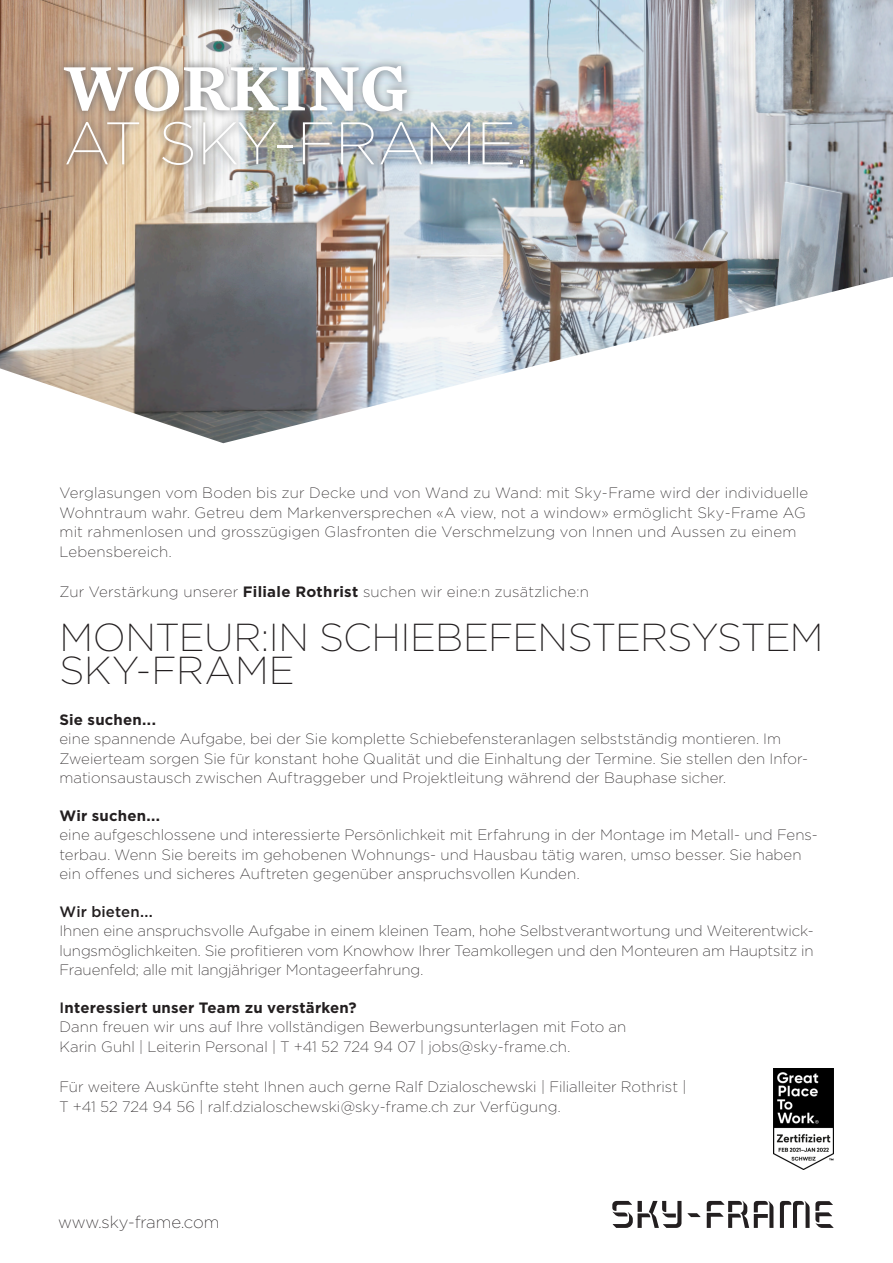
<style>
.page{position:relative;width:893px;height:1263px;background:#fff}
.page>*{position:absolute;margin:0;border:0;box-sizing:border-box;transform-origin:0 0}
.HEADLINE_Mercury{font:600 67.5px "Mercury Text G4";color:#fff}
.HEADLINE_Mercury-2{font:200 60px "Gotham";color:#fff}
.TEXT_Auschreibung{font:200 39px/33px "Gotham";letter-spacing:-.01em;color:#231f20}
.TEXT_Auflistung{font:200 16.8px "Gotham";letter-spacing:-.005em;color:#231f20}
.TEXT_Auschreibung-2{font:200 15px/19.5px "Gotham";letter-spacing:.005em;color:#231f20}
.s1{font-weight:700}
.s2{font-weight:500}
</style>
<div class="page">
<img style="left:0;top:0;width:893px;height:277px">
<svg style="left:0;top:277px;width:892px;height:167px"></svg>
<img style="left:774px;top:1068px;width:59px;height:101px">
<img style="left:55px;top:57px;width:477px;height:117px">
<svg style="left:612px;top:1201px;width:221px;height:27px"></svg>
<p class="HEADLINE_Mercury" style="left:64px;top:37px;width:346px">WORKING</p>
<p class="HEADLINE_Mercury-2" style="left:64px;top:106px;width:465px">AT SKY-FRAME.</p>
<p class="TEXT_Auschreibung-2" style="left:60px;top:483px;width:750px">Verglasungen vom Boden bis zur Decke und von Wand zu Wand: mit Sky-Frame wird der individuelle Wohntraum wahr. Getreu dem Markenversprechen «A view, not a window» ermöglicht Sky-Frame AG mit rahmenlosen und grosszügigen Glasfronten die Verschmelzung von Innen und Aussen zu einem Lebensbereich.</p>
<p class="TEXT_Auschreibung-2" style="left:60px;top:582px;width:531px">Zur Verstärkung unserer <span class="s1">Filiale Rothrist</span> suchen wir eine:n zusätzliche:n</p>
<p class="TEXT_Auschreibung" style="left:60px;top:620px;width:765px">MONTEUR:IN SCHIEBEFENSTERSYSTEM<br>SKY-FRAME</p>
<p class="TEXT_Auschreibung-2" style="left:60px;top:709px;width:750px"><span class="s1">Sie suchen...<br></span>eine spannende Aufgabe, bei der Sie komplette Schiebefensteranlagen selbstständig montieren. Im Zweierteam sorgen Sie für konstant hohe Qualität und die Einhaltung der Termine. Sie stellen den Infor&shy;mationsaustausch zwischen Auftraggeber und Projektleitung während der Bauphase sicher.</p>
<p class="TEXT_Auschreibung-2" style="left:60px;top:805px;width:760px"><span class="s1">Wir suchen...<br></span>eine aufgeschlossene und interessierte Persönlichkeit mit Erfahrung in der Montage im Metall- und Fens&shy;terbau. Wenn Sie bereits im gehobenen Wohnungs- und Hausbau tätig waren, umso besser. Sie haben ein offenes und sicheres Auftreten gegenüber anspruchsvollen Kunden.</p>
<p class="TEXT_Auschreibung-2" style="left:60px;top:901px;width:756px"><span class="s2">Wir bieten...<br></span>Ihnen eine anspruchsvolle Aufgabe in einem kleinen Team, hohe Selbstverantwortung und Weiterentwick&shy;lungsmöglichkeiten. Sie profitieren vom Knowhow Ihrer Teamkollegen und den Monteuren am Hauptsitz in Frauenfeld; alle mit langjähriger Montageerfahrung.</p>
<p class="TEXT_Auschreibung-2" style="left:60px;top:997px;width:568px"><span class="s2">I</span><span class="s1">nteressiert unser Team zu verstärken?<br></span>Dann freuen wir uns auf Ihre vollständigen Bewerbungsunterlagen mit Foto an<br>Karin Guhl | Leiterin Personal | T +41 52 724 94 07 | jobs@sky-frame.ch.</p>
<p class="TEXT_Auschreibung-2" style="left:60px;top:1077px;width:628px">Für weitere Auskünfte steht Ihnen auch gerne Ralf Dzialoschewski | Filialleiter Rothrist |<br>T +41 52 724 94 56 | ralf.dzialoschewski@sky-frame.ch zur Verfügung.</p>
<p class="TEXT_Auflistung" style="left:58px;top:1211px;width:163px">www.sky-frame.com</p>
</div>
